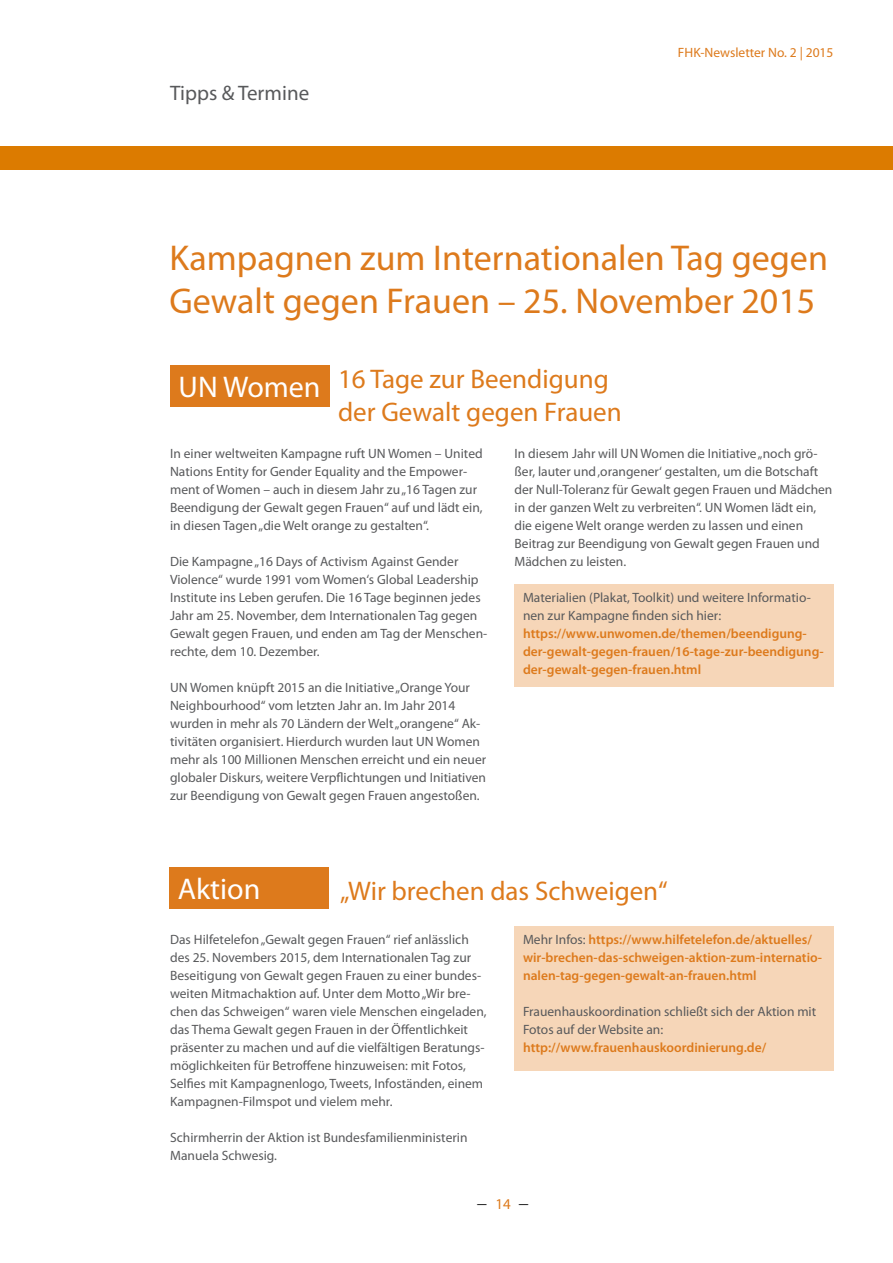
<style>
.page{position:relative;width:893px;height:1263px;background:#fff}
.page>*{position:absolute;margin:0;border:0;box-sizing:border-box;transform-origin:0 0}
.t1{font:36px/43.2px "Myriad Pro";color:#dd7a1c}
.t2{font:30px "Myriad Pro";color:#fff}
.t3{font:27px/32.4px "Myriad Pro";color:#dd7a1c}
.t4{font:21px "Myriad Pro";color:#58595b}
.t5{font:18px "Times New Roman";color:#000}
.t6{font:13.5px/18px "Myriad Pro";color:#58595b}
.t7{font:600 13.5px/18px "Myriad Pro";color:#dd7a1c}
.t8{font:13.5px "Myriad Pro";color:#dd7a1c}
.s1{font-weight:400;color:#58595b}
.s2{font-family:"Myriad Pro";font-size:15px;color:#dd7a1c}
</style>
<div class="page">
<div style="left:0;top:147px;width:893px;height:23px;background:#dc7b00"></div>
<div style="left:514px;top:926px;width:320px;height:144px;background:#f6d6b8"></div>
<div style="left:514px;top:584px;width:320px;height:103px;background:#f6d6b8"></div>
<div style="left:170px;top:365px;width:160px;height:42px;background:#dd7a1c"></div>
<div style="left:169px;top:867px;width:160px;height:42px;background:#dd7a1c"></div>
<h3 class="t4" style="left:170px;top:80px;width:141px">Tipps &amp; Termine</h3>
<p class="t8" style="left:678px;top:44px;width:157px">FHK-Newsletter No. 2 | 2015</p>
<h1 class="t1" style="left:169px;top:235px;width:660px">Kampagnen zum Internationalen Tag gegen<br>Gewalt gegen Frauen – 25. November 2015</h1>
<h3 class="t3" style="left:338px;top:363px;width:285px">16 Tage zur Beendigung der Gewalt gegen Frauen</h3>
<p class="t6" style="left:170px;top:444px;width:314px">In einer weltweiten Kampagne ruft UN Women – United Nations Entity for Gender Equality and the Empower&shy;ment of Women – auch in diesem Jahr zu „16 Tagen zur Beendigung der Gewalt gegen Frauen“ auf und lädt ein, in diesen Tagen „die Welt orange zu gestalten“.</p>
<p class="t6" style="left:170px;top:552px;width:319px">Die Kampagne „16 Days of Activism Against Gender Violence“ wurde 1991 vom Women‘s Global Leadership Institute ins Leben gerufen. Die 16 Tage beginnen jedes Jahr am 25. November, dem Internationalen Tag gegen Gewalt gegen Frauen, und enden am Tag der Menschen&shy;rechte, dem 10. Dezember.</p>
<p class="t6" style="left:170px;top:678px;width:318px">UN Women knüpft 2015 an die Initiative „Orange Your Neighbourhood“ vom letzten Jahr an. Im Jahr 2014 wurden in mehr als 70 Ländern der Welt „orangene“ Ak&shy;tivitäten organisiert. Hierdurch wurden laut UN Women mehr als 100 Millionen Menschen erreicht und ein neuer globaler Diskurs, weitere Verpflichtungen und Initiativen zur Beendigung von Gewalt gegen Frauen angestoßen.</p>
<h2 class="t2" style="left:179px;top:368px;width:143px">UN Women</h2>
<p class="t6" style="left:514px;top:444px;width:319px">In diesem Jahr will UN Women die Initiative „noch grö&shy;ßer, lauter und ‚orangener‘ gestalten, um die Botschaft der Null-Toleranz für Gewalt gegen Frauen und Mädchen in der ganzen Welt zu verbreiten“. UN Women lädt ein, die eigene Welt orange werden zu lassen und einen Beitrag zur Beendigung von Gewalt gegen Frauen und Mädchen zu leisten.</p>
<p class="t6" style="left:523px;top:588px;width:289px">Materialien (Plakat, Toolkit) und weitere Informatio&shy;nen zur Kampagne finden sich hier:</p>
<p class="t7" style="left:523px;top:624px;width:302px">https://www.unwomen.de/themen/beendigung&shy;der-gewalt-gegen-frauen/16-tage-zur-beendigung&shy;der-gewalt-gegen-frauen.html</p>
<h2 class="t2" style="left:178px;top:870px;width:84px">Aktion</h2>
<h3 class="t3" style="left:340px;top:874px;width:329px">„Wir brechen das Schweigen“</h3>
<p class="t6" style="left:170px;top:930px;width:318px">Das Hilfetelefon „Gewalt gegen Frauen“ rief anlässlich des 25. Novembers 2015, dem Internationalen Tag zur Beseitigung von Gewalt gegen Frauen zu einer bundes&shy;weiten Mitmachaktion auf. Unter dem Motto „Wir bre&shy;chen das Schweigen“ waren viele Menschen eingeladen, das Thema Gewalt gegen Frauen in der Öffentlichkeit präsenter zu machen und auf die vielfältigen Beratungs&shy;möglichkeiten für Betroffene hinzuweisen: mit Fotos, Selfies mit Kampagnenlogo, Tweets, Infoständen, einem Kampagnen-Filmspot und vielem mehr.</p>
<p class="t6" style="left:170px;top:1128px;width:299px">Schirmherrin der Aktion ist Bundesfamilienministerin<br>Manuela Schwesig.</p>
<p class="t7" style="left:523px;top:930px;width:301px"><span class="s1">Mehr Infos:</span> https://www.hilfetelefon.de/aktuelles/ wir-brechen-das-schweigen-aktion-zum-internatio&shy;nalen-tag-gegen-gewalt-an-frauen.html</p>
<p class="t6" style="left:523px;top:1002px;width:295px">Frauenhauskoordination schließt sich der Aktion mit<br>Fotos auf der Website an:</p>
<p class="t7" style="left:523px;top:1038px;width:245px">http://www.frauenhauskoordinierung.de/</p>
<h3 class="t5" style="left:477px;top:1190px;width:52px">– <span class="s2">14</span> –</h3>
</div>
